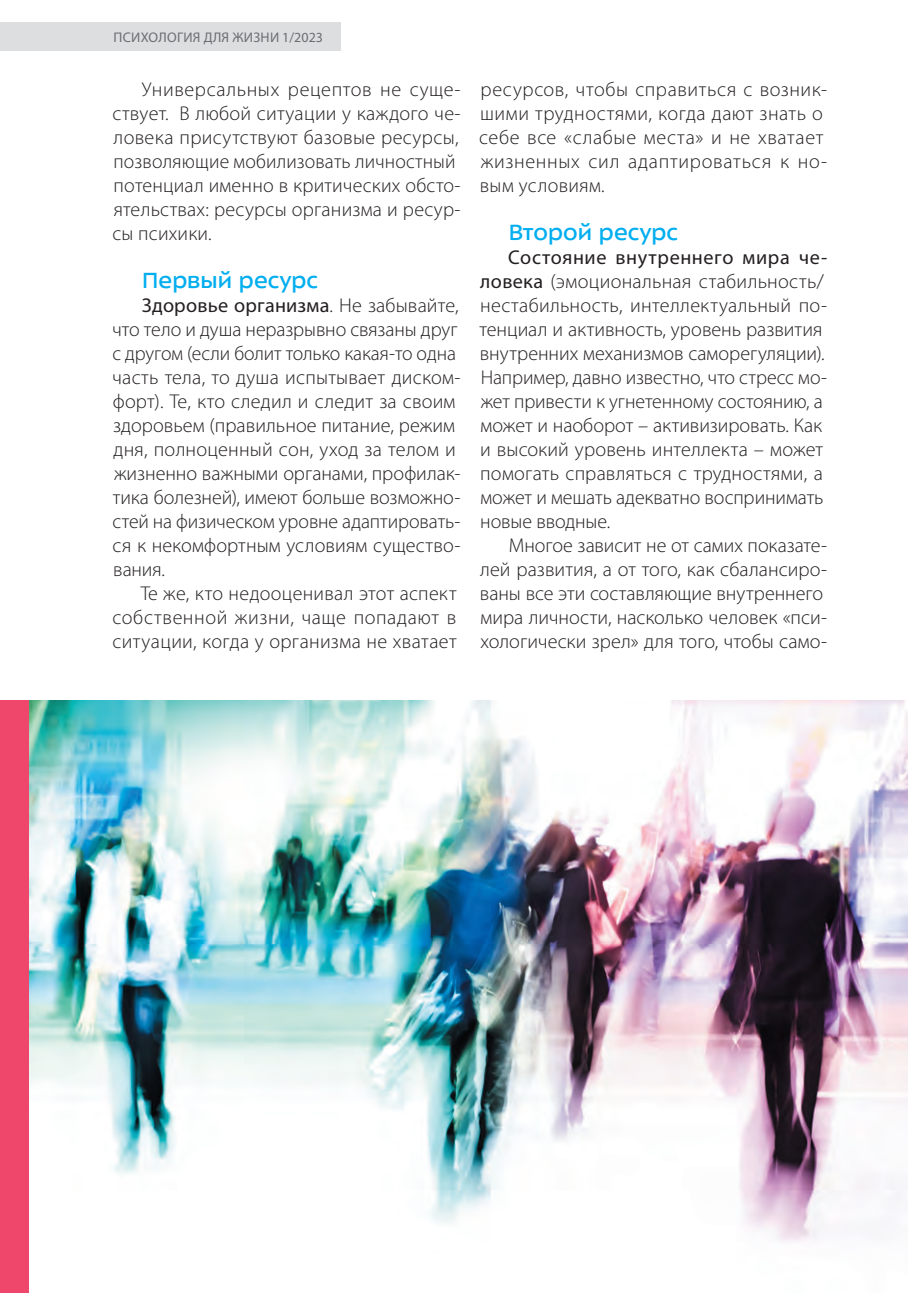
<style>
.page{position:relative;width:908px;height:1293px;background:#fff}
.page>*{position:absolute;margin:0;border:0;box-sizing:border-box;transform-origin:0 0}
.подглавки_в_тексте{font:24px "ALS Sector";color:#00aeef}
.текст{font:24px "ALS Sector";color:#00aeef}
.текст-2{font:300 20px/24px "Myriad Pro";letter-spacing:.005em;color:#231f20}
.текст-3{font:300 20px/24px "Myriad Pro";letter-spacing:.03em;color:#231f20}
.t1{font:14px "Myriad Pro";letter-spacing:.02em;color:#6c6d70}
.s1{font-weight:400}
</style>
<div class="page">
<div style="left:1px;top:23px;width:340px;height:28px;background:#dddee0"></div>
<img style="left:29px;top:700px;width:878px;height:542px">
<div style="left:0;top:700px;width:29px;height:593px;background:#ef476b"></div>
<p class="t1" style="left:114px;top:28px;width:211px">ПСИХОЛОГИЯ ДЛЯ ЖИЗНИ 1/2023</p>
<p class="текст-2" style="left:112px;top:77px;width:349px;text-indent:29px">Универсальных рецептов не суще&shy;ствует. В любой ситуации у каждого че&shy;ловека присутствуют базовые ресурсы, позволяющие мобилизовать личностный потенциал именно в критических обсто&shy;ятельствах: ресурсы организма и ресур&shy;сы психики.</p>
<p class="подглавки_в_тексте" style="left:142px;top:268px;width:177px">Первый ресурс</p>
<p class="текст-2" style="left:112px;top:293px;width:349px;text-indent:30px"><span class="s1">Здоровье организма</span>. Не забывайте, что тело и душа неразрывно связаны друг с другом (если болит только какая-то одна часть тела, то душа испытывает диском&shy;форт). Те, кто следил и следит за своим здоровьем (правильное питание, режим дня, полноценный сон, уход за телом и жизненно важными органами, профилак&shy;тика болезней), имеют больше возможно&shy;стей на физическом уровне адаптировать&shy;ся к некомфортным условиям существо&shy;вания.</p>
<p class="текст-2" style="left:112px;top:581px;width:345px;text-align:justify;text-indent:28px">Те же, кто недооценивал этот аспект собственной жизни, чаще попадают в ситуации, когда у организма не хватает</p>
<p class="текст-3" style="left:479px;top:77px;width:349px">ресурсов, чтобы справиться с возник&shy;шими трудностями, когда дают знать о себе все «слабые места» и не хватает жизненных сил адаптироваться к но&shy;вым условиям.</p>
<p class="текст" style="left:508px;top:220px;width:170px">Второй ресурс</p>
<p class="текст-2" style="left:479px;top:245px;width:349px;text-indent:29px"><span class="s1">Состояние внутреннего мира че&shy;ловека</span> (эмоциональная стабильность/ нестабильность, интеллектуальный по&shy;тенциал и активность, уровень развития внутренних механизмов саморегуляции).<br>Например, давно известно, что стресс мо&shy;жет привести к угнетенному состоянию, а может и наоборот – активизировать. Как и высокий уровень интеллекта – может помогать справляться с трудностями, а может и мешать адекватно воспринимать новые вводные.</p>
<p class="текст-2" style="left:479px;top:533px;width:348px;text-indent:29px">Многое зависит не от самих показате&shy;лей развития, а от того, как сбалансиро&shy;ваны все эти составляющие внутреннего мира личности, насколько человек «пси&shy;хологически зрел» для того, чтобы само-</p>
</div>
